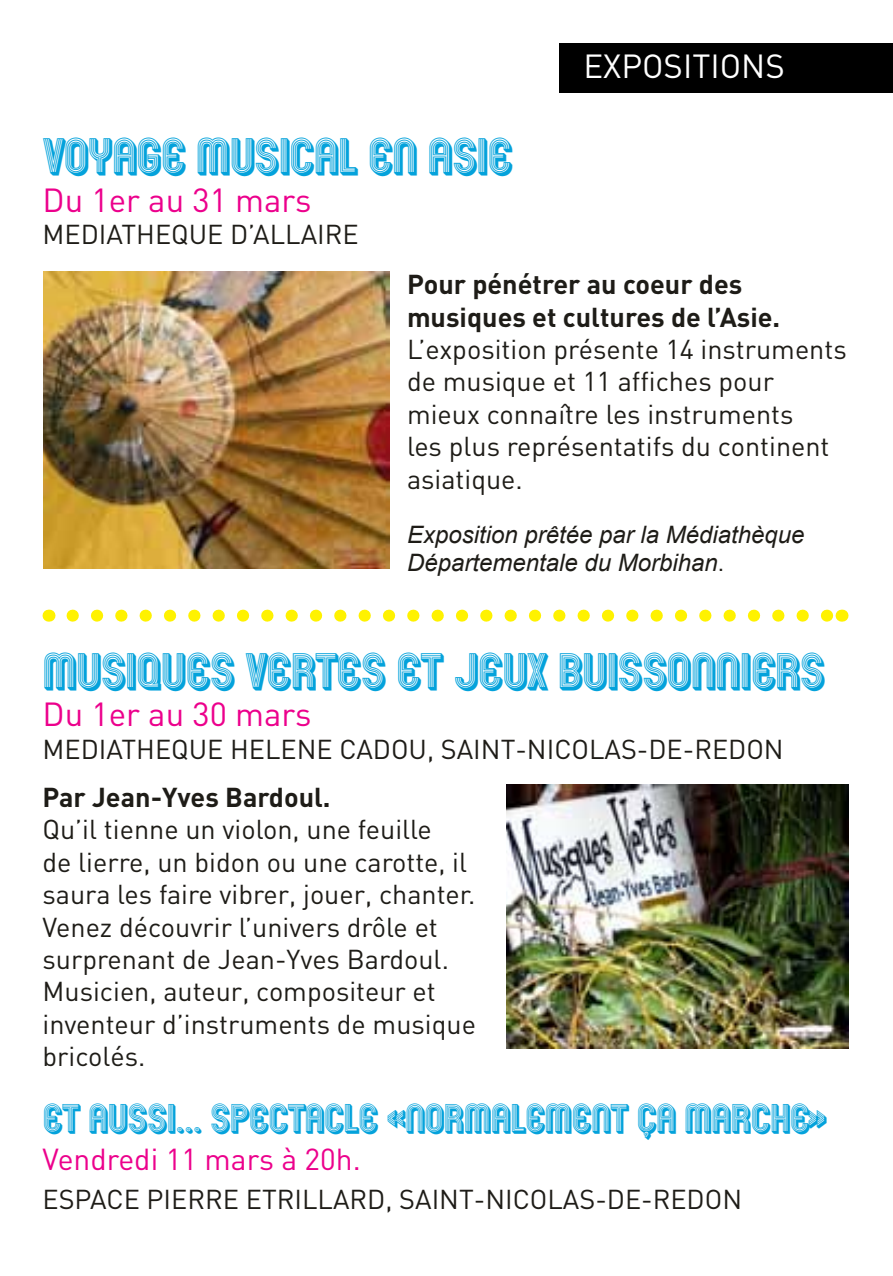
<style>
.page{position:relative;width:893px;height:1276px;background:#fff}
.page>*{position:absolute;margin:0;border:0;box-sizing:border-box;transform-origin:0 0}
.t1{font:45px "Mexcellent 3 D";color:#04a2db}
.t2{font:36px "Mexcellent 3 D";color:#04a2db}
.t3{font:33px "DIN";color:#ec008c}
.t4{font:33px "DIN";color:#fff}
.t5{font:30px "DIN";color:#ec008c}
.t6{font:27px/32.4px "DIN";color:#1e1c17}
.t7{font:700 27px/32.4px "DIN";color:#1e1c17}
.t8{font:italic 24px/28.8px "Arial";color:#1e1c17}
.s1{font-family:"DIN";font-style:normal}
</style>
<div class="page">
<div style="left:560px;top:43px;width:333px;height:49px;background:#000"></div>
<img style="left:43px;top:272px;width:347px;height:297px">
<svg style="left:73px;top:609px;width:756px;height:12px"></svg>
<svg style="left:49px;top:609px;width:1px;height:12px"></svg>
<svg style="left:841px;top:609px;width:1px;height:12px"></svg>
<img style="left:507px;top:784px;width:341px;height:265px">
<p class="t4" style="left:583px;top:45px;width:203px">EXPOSITIONS</p>
<h1 class="t1" style="left:43px;top:129px;width:471px">VOYAGE MUSICAL EN ASIE</h1>
<p class="t3" style="left:43px;top:179px;width:270px">Du 1er au 31 mars</p>
<p class="t6" style="left:43px;top:218px;width:318px">MEDIATHEQUE D’ALLAIRE</p>
<p class="t7" style="left:407px;top:267px;width:375px">Pour pénétrer au coeur des musiques et cultures de l’Asie.</p>
<p class="t6" style="left:407px;top:332px;width:441px">L’exposition présente 14 instruments de musique et 11 affiches pour mieux connaître les instruments<br>les plus représentatifs du continent asiatique.</p>
<p class="t8" style="left:407px;top:520px;width:399px">Exposition prêtée par la Médiathèque<br>Départementale du Morbihan<span class="s1">.</span></p>
<h1 class="t1" style="left:43px;top:644px;width:783px">MUSIQUES VERTES ET JEUX BUISSONNIERS</h1>
<p class="t3" style="left:43px;top:694px;width:270px">Du 1er au 30 mars</p>
<p class="t6" style="left:43px;top:732px;width:743px">MEDIATHEQUE HELENE CADOU, SAINT-NICOLAS-DE-REDON</p>
<p class="t7" style="left:43px;top:780px;width:290px">Par Jean-Yves Bardoul.</p>
<p class="t6" style="left:43px;top:813px;width:435px">Qu’il tienne un violon, une feuille<br>de lierre, un bidon ou une carotte, il saura les faire vibrer, jouer, chanter.<br>Venez découvrir l’univers drôle et surprenant de Jean-Yves Bardoul.<br>Musicien, auteur, compositeur et inventeur d’instruments de musique bricolés.</p>
<h2 class="t2" style="left:43px;top:1096px;width:785px">ET AUSSI... SPECTACLE «NORMALEMENT ÇA MARCHE»</h2>
<p class="t5" style="left:43px;top:1140px;width:320px">Vendredi 11 mars à 20h.</p>
<p class="t6" style="left:43px;top:1182px;width:701px">ESPACE PIERRE ETRILLARD, SAINT-NICOLAS-DE-REDON</p>
</div>
